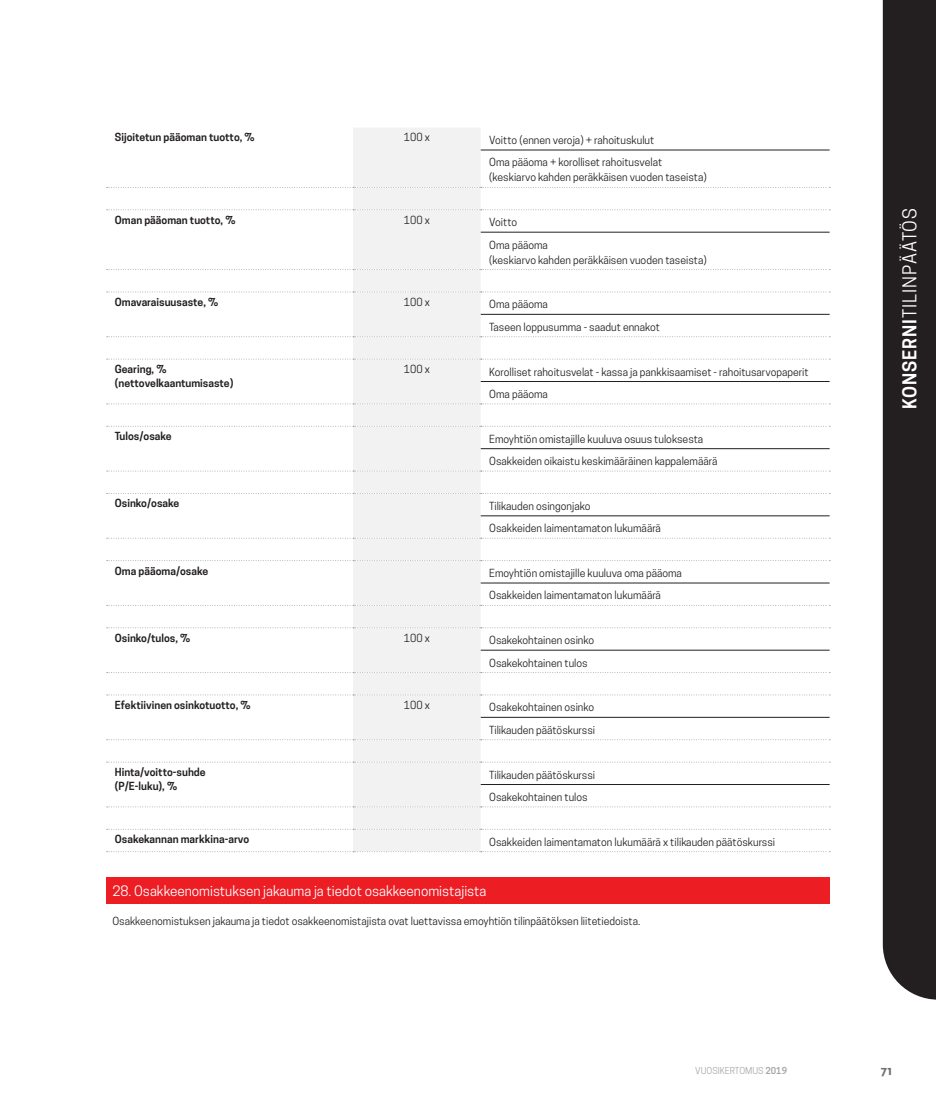
<style>
.page{position:relative;width:936px;height:1106px;background:#fff}
.page>*{position:absolute;margin:0;border:0;box-sizing:border-box;transform-origin:0 0}
.t1{font:18px "Cooper Hewitt";letter-spacing:.05em;color:#fff}
.t2{font:13.5px "Cooper Hewitt";color:#fff}
.t3{font:700 13.5px "Neutraface 2 Text";color:#6d6e71}
.t4{font:10.5px/22.4px "Cooper Hewitt";color:#231f20}
.t5{font:600 10.5px/14.4px "Cooper Hewitt";color:#231f20}
.t6{font:9px "Cooper Hewitt";color:#a7a9ac}
.s1{font-weight:600}
</style>
<div class="page">
<div style="left:106px;top:877px;width:723px;height:27px;background:#ed1d24"></div>
<div style="left:353px;top:128px;width:127px;height:723px;background:#f2f2f2"></div>
<svg style="left:107px;top:829px;width:723px;height:1px"></svg>
<svg style="left:107px;top:851px;width:723px;height:1px"></svg>
<hr style="left:480px;top:150px;width:349px;height:1px;background:#231f20">
<hr style="left:480px;top:232px;width:349px;height:1px;background:#231f20">
<svg style="left:107px;top:187px;width:723px;height:1px"></svg>
<svg style="left:107px;top:209px;width:723px;height:1px"></svg>
<svg style="left:107px;top:269px;width:723px;height:1px"></svg>
<hr style="left:480px;top:314px;width:349px;height:1px;background:#231f20">
<svg style="left:107px;top:291px;width:723px;height:1px"></svg>
<svg style="left:107px;top:336px;width:723px;height:1px"></svg>
<hr style="left:480px;top:381px;width:349px;height:1px;background:#231f20">
<svg style="left:107px;top:359px;width:723px;height:1px"></svg>
<svg style="left:107px;top:403px;width:723px;height:1px"></svg>
<hr style="left:480px;top:448px;width:349px;height:1px;background:#231f20">
<svg style="left:107px;top:426px;width:723px;height:1px"></svg>
<svg style="left:107px;top:470px;width:723px;height:1px"></svg>
<hr style="left:480px;top:515px;width:349px;height:1px;background:#231f20">
<svg style="left:107px;top:493px;width:723px;height:1px"></svg>
<svg style="left:107px;top:538px;width:723px;height:1px"></svg>
<hr style="left:480px;top:582px;width:349px;height:1px;background:#231f20">
<svg style="left:107px;top:560px;width:723px;height:1px"></svg>
<svg style="left:107px;top:605px;width:723px;height:1px"></svg>
<hr style="left:480px;top:650px;width:349px;height:1px;background:#231f20">
<svg style="left:107px;top:627px;width:723px;height:1px"></svg>
<svg style="left:107px;top:672px;width:723px;height:1px"></svg>
<hr style="left:480px;top:717px;width:349px;height:1px;background:#231f20">
<svg style="left:107px;top:694px;width:723px;height:1px"></svg>
<svg style="left:107px;top:739px;width:723px;height:1px"></svg>
<hr style="left:480px;top:784px;width:349px;height:1px;background:#231f20">
<svg style="left:107px;top:761px;width:723px;height:1px"></svg>
<svg style="left:107px;top:806px;width:723px;height:1px"></svg>
<div style="left:882px;top:0;width:53px;height:999px;background:#231f20"></div>
<p class="t5" style="left:115px;top:130px;width:141px">Sijoitetun pääoman tuotto, %</p>
<p class="t4" style="left:404px;top:126px;width:28px">100 x</p>
<p class="t4" style="left:489px;top:129px;width:174px">Voitto (ennen veroja) + rahoituskulut<br>Oma pääoma + korolliset rahoitusvelat</p>
<p class="t4" style="left:489px;top:166px;width:219px">(keskiarvo kahden peräkkäisen vuoden taseista)</p>
<p class="t5" style="left:115px;top:212px;width:122px">Oman pääoman tuotto, %</p>
<p class="t4" style="left:404px;top:208px;width:28px">100 x</p>
<p class="t4" style="left:489px;top:211px;width:60px">Voitto<br>Oma pääoma</p>
<p class="t4" style="left:489px;top:248px;width:219px">(keskiarvo kahden peräkkäisen vuoden taseista)</p>
<p class="t5" style="left:115px;top:295px;width:105px">Omavaraisuusaste, %</p>
<p class="t4" style="left:404px;top:291px;width:28px">100 x</p>
<p class="t4" style="left:489px;top:293px;width:172px">Oma pääoma<br>Taseen loppusumma - saadut ennakot</p>
<p class="t5" style="left:115px;top:362px;width:120px">Gearing, % (nettovelkaantumisaste)</p>
<p class="t4" style="left:404px;top:358px;width:28px">100 x</p>
<p class="t4" style="left:489px;top:360px;width:321px">Korolliset rahoitusvelat - kassa ja pankkisaamiset - rahoitusarvopaperit<br>Oma pääoma</p>
<p class="t5" style="left:115px;top:429px;width:58px">Tulos/osake</p>
<p class="t4" style="left:489px;top:427px;width:230px">Emoyhtiön omistajille kuuluva osuus tuloksesta<br>Osakkeiden oikaistu keskimääräinen kappalemäärä</p>
<p class="t5" style="left:115px;top:496px;width:66px">Osinko/osake</p>
<p class="t4" style="left:489px;top:495px;width:173px">Tilikauden osingonjako<br>Osakkeiden laimentamaton lukumäärä</p>
<p class="t5" style="left:115px;top:563px;width:95px">Oma pääoma/osake</p>
<p class="t4" style="left:489px;top:562px;width:194px">Emoyhtiön omistajille kuuluva oma pääoma<br>Osakkeiden laimentamaton lukumäärä</p>
<p class="t5" style="left:115px;top:630px;width:77px">Osinko/tulos, %</p>
<p class="t4" style="left:404px;top:626px;width:28px">100 x</p>
<p class="t4" style="left:489px;top:629px;width:106px">Osakekohtainen osinko<br>Osakekohtainen tulos</p>
<p class="t5" style="left:115px;top:697px;width:137px">Efektiivinen osinkotuotto, %</p>
<p class="t4" style="left:404px;top:693px;width:28px">100 x</p>
<p class="t4" style="left:489px;top:696px;width:107px">Osakekohtainen osinko<br>Tilikauden päätöskurssi</p>
<p class="t5" style="left:115px;top:765px;width:92px">Hinta/voitto-suhde (P/E-luku), %</p>
<p class="t4" style="left:489px;top:763px;width:107px">Tilikauden päätöskurssi<br>Osakekohtainen tulos</p>
<p class="t5" style="left:115px;top:832px;width:136px">Osakekannan markkina-arvo</p>
<p class="t4" style="left:489px;top:830px;width:287px">Osakkeiden laimentamaton lukumäärä x tilikauden päätöskurssi</p>
<p class="t2" style="left:112px;top:883px;width:375px">28. Osakkeenomistuksen jakauma ja tiedot osakkeenomistajista</p>
<p class="t4" style="left:112px;top:910px;width:529px">Osakkeenomistuksen jakauma ja tiedot osakkeenomistajista ovat luettavissa emoyhtiön tilinpäätöksen liitetiedoista.</p>
<h1 class="t1" style="left:899px;top:409px;width:202px;rotate:-90deg"><span class="s1">KONSERNI</span>TILINPÄÄTÖS</h1>
<p class="t6" style="left:695px;top:1065px;width:93px">VUOSIKERTOMUS <span class="s1">2019</span></p>
<p class="t3" style="left:880px;top:1061px;width:13px">71</p>
</div>
